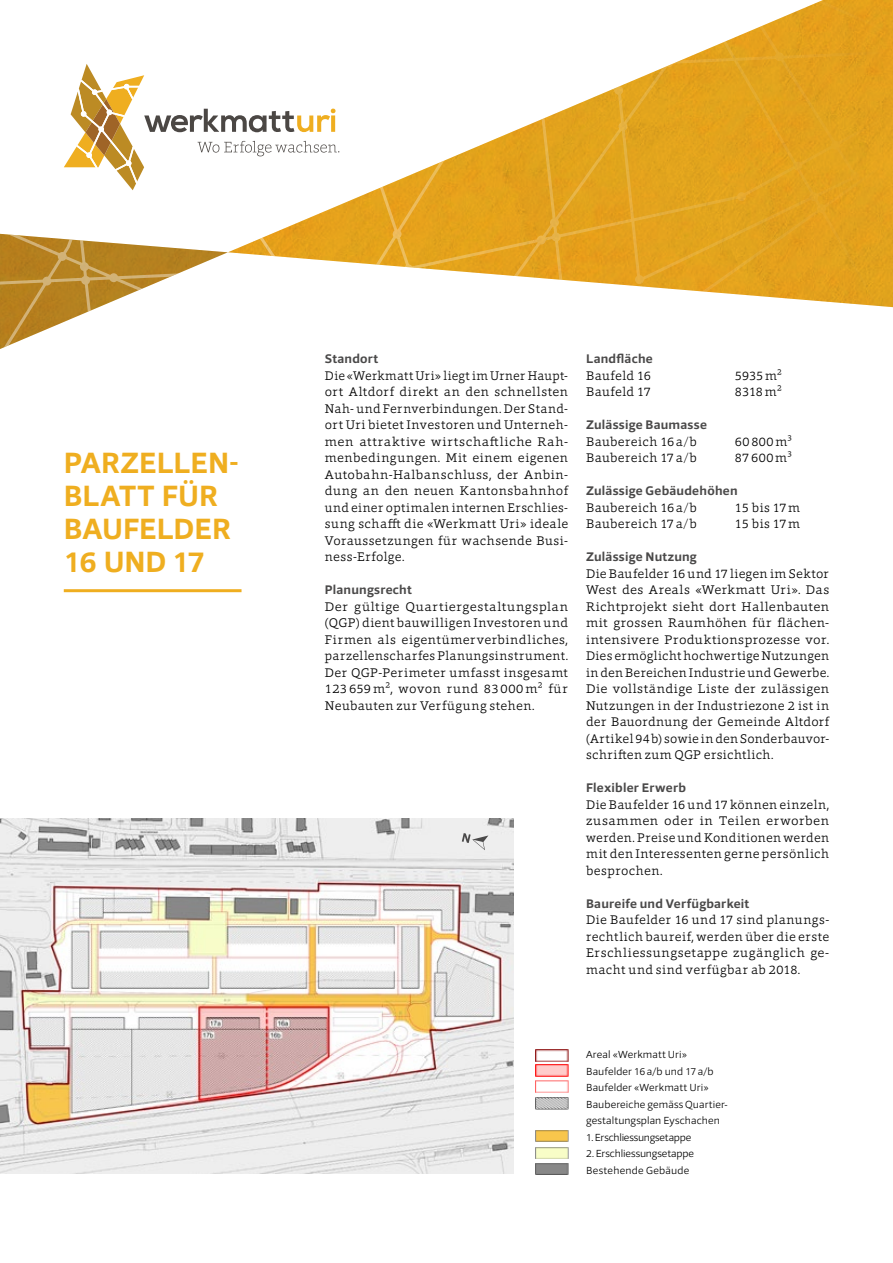
<style>
.page{position:relative;width:893px;height:1263px;background:#fff}
.page>*{position:absolute;margin:0;border:0;box-sizing:border-box;transform-origin:0 0}
.t1{font:700 30px/33px "Foro Sans";color:#efae20}
.t2{font:300 12.75px/16.5px "Foro";letter-spacing:.03em;color:#000;text-align:justify}
.t3{font:700 12.75px "Foro Sans";letter-spacing:.02em;color:#4a4949}
.t4{font:300 10.5px/16.5px "Foro Sans";letter-spacing:.015em;color:#000}
.t5{font:300 10.5px "Foro Sans";letter-spacing:-.015em;color:#000}
</style>
<div class="page">
<svg style="left:0;top:233px;width:228px;height:116px"></svg>
<div style="left:213px;top:269px;width:8px;height:9px;background:#fff;border-radius:50%"></div>
<div style="left:162px;top:297px;width:9px;height:9px;background:#fff;border-radius:50%"></div>
<svg style="left:42px;top:277px;width:9px;height:9px"></svg>
<div style="left:58px;top:252px;width:9px;height:9px;background:#d2b277;border-radius:50%"></div>
<svg style="left:81px;top:276px;width:9px;height:9px"></svg>
<svg style="left:109px;top:273px;width:9px;height:9px"></svg>
<div style="left:80px;top:262px;width:9px;height:9px;background:#cfb277;border-radius:50%"></div>
<div style="left:167px;top:333px;width:9px;height:9px;background:#fff;border-radius:50%"></div>
<svg style="left:228px;top:0;width:665px;height:308px"></svg>
<div style="left:775px;top:52px;width:9px;height:9px;background:#e4a92c;border-radius:50%"></div>
<div style="left:702px;top:6px;width:9px;height:8px;background:#fff;border-radius:50%"></div>
<div style="left:831px;top:141px;width:9px;height:9px;background:#e3a825;border-radius:50%"></div>
<div style="left:817px;top:204px;width:9px;height:9px;background:#e4a626;border-radius:50%"></div>
<div style="left:809px;top:192px;width:9px;height:9px;background:#e2a627;border-radius:50%"></div>
<div style="left:851px;top:172px;width:8px;height:9px;background:#e3a521;border-radius:50%"></div>
<div style="left:793px;top:162px;width:9px;height:8px;background:#e2a829;border-radius:50%"></div>
<div style="left:664px;top:58px;width:9px;height:9px;background:#fff;border-radius:50%"></div>
<svg style="left:614px;top:86px;width:9px;height:9px"></svg>
<div style="left:635px;top:275px;width:9px;height:9px;background:#e8af3f;border-radius:50%"></div>
<div style="left:552px;top:233px;width:9px;height:8px;background:#e6b349;border-radius:50%"></div>
<div style="left:550px;top:218px;width:9px;height:9px;background:#e6b148;border-radius:50%"></div>
<div style="left:537px;top:236px;width:9px;height:8px;background:#e9b34b;border-radius:50%"></div>
<svg style="left:404px;top:264px;width:9px;height:9px"></svg>
<div style="left:393px;top:230px;width:9px;height:9px;background:#ecbb5e;border-radius:50%"></div>
<div style="left:365px;top:273px;width:9px;height:9px;background:#fff;border-radius:50%"></div>
<div style="left:294px;top:289px;width:8px;height:9px;background:#fff;border-radius:50%"></div>
<div style="left:242px;top:212px;width:9px;height:9px;background:#fff;border-radius:50%"></div>
<div style="left:339px;top:72px;width:9px;height:9px;background:#fff;border-radius:50%"></div>
<div style="left:494px;top:66px;width:9px;height:9px;background:#fff;border-radius:50%"></div>
<div style="left:510px;top:41px;width:8px;height:9px;background:#fff;border-radius:50%"></div>
<div style="left:533px;top:65px;width:9px;height:9px;background:#fff;border-radius:50%"></div>
<div style="left:561px;top:62px;width:9px;height:9px;background:#fff;border-radius:50%"></div>
<div style="left:532px;top:51px;width:9px;height:9px;background:#fff;border-radius:50%"></div>
<div style="left:618px;top:122px;width:9px;height:9px;background:#e7b341;border-radius:50%"></div>
<div style="left:737px;top:192px;width:9px;height:9px;background:#e8ab31;border-radius:50%"></div>
<svg style="left:64px;top:64px;width:275px;height:126px"></svg>
<hr style="left:64px;top:589px;width:178px;height:3px;background:#efae20">
<img style="left:0;top:819px;width:514px;height:355px">
<img style="left:535px;top:1049px;width:33px;height:12px">
<img style="left:535px;top:1064px;width:33px;height:12px">
<img style="left:535px;top:1080px;width:33px;height:13px">
<img style="left:535px;top:1097px;width:33px;height:12px">
<img style="left:535px;top:1130px;width:33px;height:12px">
<img style="left:535px;top:1147px;width:33px;height:12px">
<img style="left:535px;top:1163px;width:33px;height:12px">
<svg style="left:462px;top:833px;width:26px;height:17px"></svg>
<h1 class="t1" style="left:64px;top:446px;width:176px">PARZELLEN-<br>BLATT FÜR<br>BAUFELDER<br>16 UND 17</h1>
<p class="t3" style="left:325px;top:350px;width:55px">Standort</p>
<p class="t2" style="left:325px;top:367px;width:245px">Die «Werkmatt Uri» liegt im Urner Haupt&shy;ort Altdorf direkt an den schnellsten Nah- und Fernverbindungen. Der Stand&shy;ort Uri bietet Investoren und Unterneh&shy;men attraktive wirtschaftliche Rah&shy;menbedingungen. Mit einem eigenen Autobahn-Halbanschluss, der Anbin&shy;dung an den neuen Kantonsbahnhof und einer optimalen internen Erschlies&shy;sung schafft die «Werkmatt Uri» ideale Voraussetzungen für wachsende Busi&shy;ness-Erfolge.</p>
<p class="t3" style="left:325px;top:581px;width:88px">Planungsrecht</p>
<p class="t2" style="left:325px;top:598px;width:245px">Der gültige Quartiergestaltungsplan (QGP) dient bauwilligen Investoren und Firmen als eigentümerverbindliches, parzellenscharfes Planungsinstrument.<br>Der QGP-Perimeter umfasst insgesamt 123 659m², wovon rund 83 000m² für Neubauten zur Verfügung stehen.</p>
<p class="t3" style="left:586px;top:350px;width:68px">Landfläche</p>
<p class="t2" style="left:586px;top:367px;width:66px">Baufeld 16</p>
<p class="t2" style="left:735px;top:367px;width:49px">5935m²</p>
<p class="t2" style="left:586px;top:383px;width:66px">Baufeld 17</p>
<p class="t2" style="left:735px;top:383px;width:48px">8318m²</p>
<p class="t3" style="left:586px;top:416px;width:122px">Zulässige Baumasse</p>
<p class="t2" style="left:586px;top:433px;width:112px">Baubereich 16 a/b</p>
<p class="t2" style="left:735px;top:433px;width:59px">60800m³</p>
<p class="t2" style="left:586px;top:449px;width:112px">Baubereich 17 a/b</p>
<p class="t2" style="left:735px;top:449px;width:59px">87600m³</p>
<p class="t3" style="left:586px;top:482px;width:153px">Zulässige Gebäudehöhen</p>
<p class="t2" style="left:586px;top:499px;width:112px">Baubereich 16 a/b</p>
<p class="t2" style="left:735px;top:499px;width:67px">15 bis 17m</p>
<p class="t2" style="left:586px;top:515px;width:112px">Baubereich 17 a/b</p>
<p class="t2" style="left:735px;top:515px;width:67px">15 bis 17m</p>
<p class="t3" style="left:586px;top:548px;width:112px">Zulässige Nutzung</p>
<p class="t2" style="left:586px;top:565px;width:245px">Die Baufelder 16 und 17 liegen im Sektor West des Areals «Werkmatt Uri». Das Richtprojekt sieht dort Hallenbauten mit grossen Raumhöhen für flächen&shy;intensivere Produktionsprozesse vor.<br>Dies ermöglicht hochwertige Nutzungen in den Bereichen Industrie und Gewerbe.<br>Die vollständige Liste der zulässigen Nutzungen in der Industriezone 2 ist in der Bauordnung der Gemeinde Altdorf (Artikel 94b) sowie in den Sonderbauvor&shy;schriften zum QGP ersichtlich.</p>
<p class="t3" style="left:586px;top:779px;width:101px">Flexibler Erwerb</p>
<p class="t2" style="left:586px;top:796px;width:245px">Die Baufelder 16 und 17 können einzeln, zusammen oder in Teilen erworben werden. Preise und Konditionen werden mit den Interessenten gerne persönlich besprochen.</p>
<p class="t3" style="left:586px;top:895px;width:165px">Baureife und Verfügbarkeit</p>
<p class="t2" style="left:586px;top:911px;width:245px">Die Baufelder 16 und 17 sind planungs&shy;rechtlich baureif, werden über die erste Erschliessungsetappe zugänglich ge&shy;macht und sind verfügbar ab 2018.</p>
<p class="t4" style="left:586px;top:1046px;width:143px">Areal «Werkmatt Uri»<br>Baufelder 16a/b und 17a/b<br>Baufelder «Werkmatt Uri»<br>Baubereiche gemäss Quartier&shy;gestaltungsplan Eyschachen</p>
<p class="t5" style="left:586px;top:1130px;width:107px">1. Erschliessungsetappe</p>
<p class="t4" style="left:586px;top:1145px;width:109px">2. Erschliessungsetappe<br>Bestehende Gebäude</p>
</div>
